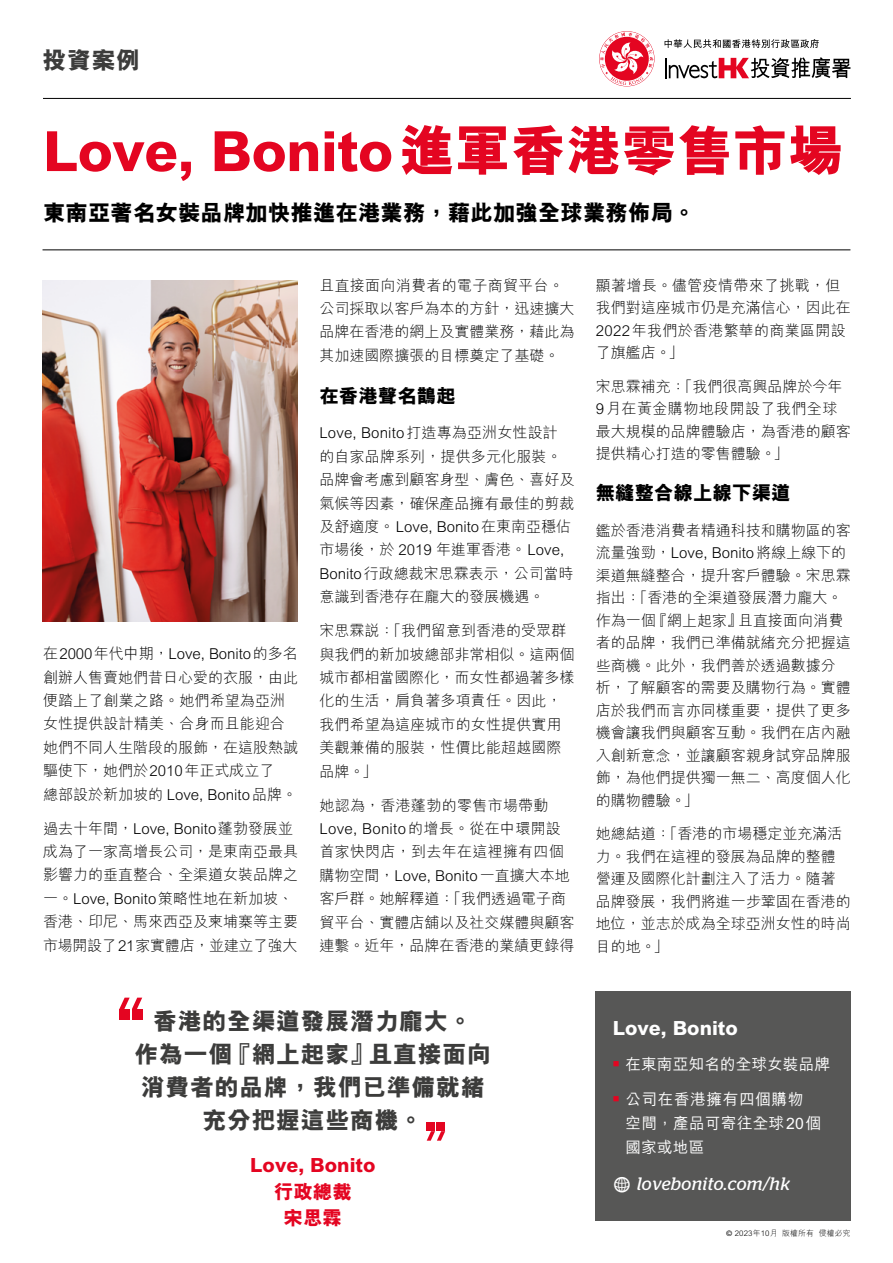
<style>
.page{position:relative;width:893px;height:1263px;background:#fff}
.page>*{position:absolute;margin:0;border:0;box-sizing:border-box;transform-origin:0 0}
.Headline-tc{font:800 55.5px "M Hei HK";letter-spacing:-.005em;color:#e40521}
.Quote-tc{font:800 24px/33px "M Hei HK";letter-spacing:.025em;color:#3c3c3b;text-align:center}
.Intro-tc{font:800 22.5px "M Hei HK";color:#000}
.Quote_name-tc{font:800 19.5px "M Hei HK";color:#e40521}
.Sub-head-tc{font:800 19.5px "M Hei HK";color:#000}
.Fast_Facts-Company-tc{font:800 19.5px "M Hei HK";color:#fff}
.Fast_Facts-URL{font:italic 18px "Stag";letter-spacing:.025em;color:#fff}
.Fast_Facts-Contents-tc{font:500 15.75px/24px "M Hei HK";letter-spacing:.01em;color:#fff}
.Body_10_15-Chi{font:300 15px/23.4px "M Hei HK";color:#000}
.Body_10_15-Chi-2{font:300 15px/22.5px "M Hei HK";letter-spacing:.02em;color:#000}
.t1{font:300 7.8px "M Hei HK";letter-spacing:.02em;color:#000}
.s1{font-family:"Modern Pictograms";font-style:normal;font-size:24px}
.s2{font-family:"Frutiger LT Std"}
</style>
<div class="page">
<svg style="left:665px;top:39px;width:154px;height:9px"></svg>
<svg style="left:600px;top:32px;width:53px;height:53px"></svg>
<hr style="left:665px;top:58px;width:2px;height:20px;background:#000">
<svg style="left:669px;top:57px;width:181px;height:21px"></svg>
<img style="left:43px;top:280px;width:255px;height:342px">
<hr style="left:43px;top:98px;width:808px;height:1px;background:#000">
<hr style="left:43px;top:249px;width:807px;height:1px;background:#000">
<div style="left:596px;top:991px;width:255px;height:229px;background:#575756"></div>
<div style="left:437px;top:1123px;width:8px;height:8px;background:#e40521"></div>
<div style="left:427px;top:1123px;width:8px;height:8px;background:#e40521"></div>
<svg style="left:427px;top:1131px;width:18px;height:10px"></svg>
<div style="left:119px;top:1009px;width:11px;height:10px;background:#e40521"></div>
<div style="left:132px;top:1009px;width:10px;height:10px;background:#e40521"></div>
<svg style="left:119px;top:998px;width:23px;height:11px"></svg>
<h2 class="Quote-tc" style="left:43px;top:44px;width:99px">投資案例</h2>
<p class="Headline-tc" style="left:43px;top:113px;width:802px">Love, Bonito進軍香港零售市場</p>
<p class="Intro-tc" style="left:43px;top:198px;width:654px">東南亞著名女裝品牌加快推進在港業務，藉此加強全球業務佈局。</p>
<p class="Body_10_15-Chi" style="left:43px;top:641px;width:256px">在2000年代中期，Love, Bonito的多名創辦人售賣她們昔日心愛的衣服，由此便踏上了創業之路。她們希望為亞洲女性提供設計精美、合身而且能迎合她們不同人生階段的服飾，在這股熱誠驅使下，她們於2010年正式成立了<br>總部設於新加坡的 Love, Bonito品牌。</p>
<p class="Body_10_15-Chi" style="left:43px;top:816px;width:256px">過去十年間，Love, Bonito蓬勃發展並成為了一家高增長公司，是東南亞最具影響力的垂直整合、全渠道女裝品牌之一。Love, Bonito策略性地在新加坡、香港、印尼、馬來西亞及柬埔寨等主要市場開設了21家實體店，並建立了強大</p>
<p class="Body_10_15-Chi" style="left:319px;top:273px;width:256px">且直接面向消費者的電子商貿平台。公司採取以客戶為本的方針，迅速擴大品牌在香港的網上及實體業務，藉此為其加速國際擴張的目標奠定了基礎。</p>
<p class="Sub-head-tc" style="left:319px;top:383px;width:138px">在香港聲名鵲起</p>
<p class="Body_10_15-Chi" style="left:319px;top:420px;width:256px">Love, Bonito打造專為亞洲女性設計的自家品牌系列，提供多元化服裝。品牌會考慮到顧客身型、膚色、喜好及氣候等因素，確保產品擁有最佳的剪裁及舒適度。Love, Bonito在東南亞穩佔市場後，於 2019 年進軍香港。Love,<br>Bonito行政總裁宋思霖表示，公司當時意識到香港存在龐大的發展機遇。</p>
<p class="Body_10_15-Chi" style="left:319px;top:618px;width:256px">宋思霖說：「我們留意到香港的受眾群與我們的新加坡總部非常相似。這兩個城市都相當國際化，而女性都過著多樣化的生活，肩負著多項責任。因此，我們希望為這座城市的女性提供實用美觀兼備的服裝，性價比能超越國際品牌。」</p>
<p class="Body_10_15-Chi" style="left:319px;top:793px;width:256px">她認為，香港蓬勃的零售市場帶動<br>Love, Bonito的增長。從在中環開設首家快閃店，到去年在這裡擁有四個購物空間，Love, Bonito一直擴大本地客戶群。她解釋道：「我們透過電子商貿平台、實體店舖以及社交媒體與顧客連繫。近年，品牌在香港的業績更錄得</p>
<p class="Body_10_15-Chi-2" style="left:596px;top:274px;width:256px">顯著增長。儘管疫情帶來了挑戰，但我們對這座城市仍是充滿信心，因此在<br>2022年我們於香港繁華的商業區開設了旗艦店。」</p>
<p class="Body_10_15-Chi" style="left:596px;top:374px;width:256px;line-height:22.5px">宋思霖補充：「我們很高興品牌於今年<br>9月在黃金購物地段開設了我們全球最大規模的品牌體驗店，為香港的顧客提供精心打造的零售體驗。」</p>
<p class="Sub-head-tc" style="left:596px;top:480px;width:197px">無縫整合線上線下渠道</p>
<p class="Body_10_15-Chi" style="left:596px;top:519px;width:256px;line-height:22.5px">鑑於香港消費者精通科技和購物區的客流量強勁，Love, Bonito將線上線下的渠道無縫整合，提升客戶體驗。宋思霖指出：「香港的全渠道發展潛力龐大。作為一個『網上起家』且直接面向消費者的品牌，我們已準備就緒充分把握這些商機。此外，我們善於透過數據分析，了解顧客的需要及購物行為。實體店於我們而言亦同樣重要，提供了更多機會讓我們與顧客互動。我們在店內融入創新意念，並讓顧客親身試穿品牌服飾，為他們提供獨一無二、高度個人化的購物體驗。」</p>
<p class="Body_10_15-Chi" style="left:596px;top:822px;width:256px;line-height:22.5px">她總結道：「香港的市場穩定並充滿活力。我們在這裡的發展為品牌的整體營運及國際化計劃注入了活力。隨著品牌發展，我們將進一步鞏固在香港的地位，並志於成為全球亞洲女性的時尚目的地。」</p>
<p class="Quote-tc" style="left:135px;top:1005px;width:358px">香港的全渠道發展潛力龐大。<br>作為一個『網上起家』且直接面向消費者的品牌，我們已準備就緒充分把握這些商機。</p>
<p class="Quote_name-tc" style="left:250px;top:1151px;width:127px">Love, Bonito</p>
<p class="Quote_name-tc" style="left:274px;top:1178px;width:79px">行政總裁</p>
<p class="Quote_name-tc" style="left:284px;top:1205px;width:60px">宋思霖</p>
<p class="Fast_Facts-Company-tc" style="left:613px;top:1015px;width:127px">Love, Bonito</p>
<p class="Fast_Facts-Contents-tc" style="left:613px;top:1051px;width:219px"><sup>■</sup> 在東南亞知名的全球女裝品牌</p>
<p class="Fast_Facts-Contents-tc" style="left:625px;top:1086px;width:197px;text-indent:-13px"><sup>■</sup> 公司在香港擁有四個購物空間，產品可寄往全球20個國家或地區</p>
<p class="Fast_Facts-URL" style="left:613px;top:1173px;width:179px"><span class="s1">w</span> lovebonito.com/hk</p>
<p class="t1" style="left:726px;top:1227px;width:126px"><span class="s2">©</span> 2023年10月 版權所有 侵權必究</p>
</div>
